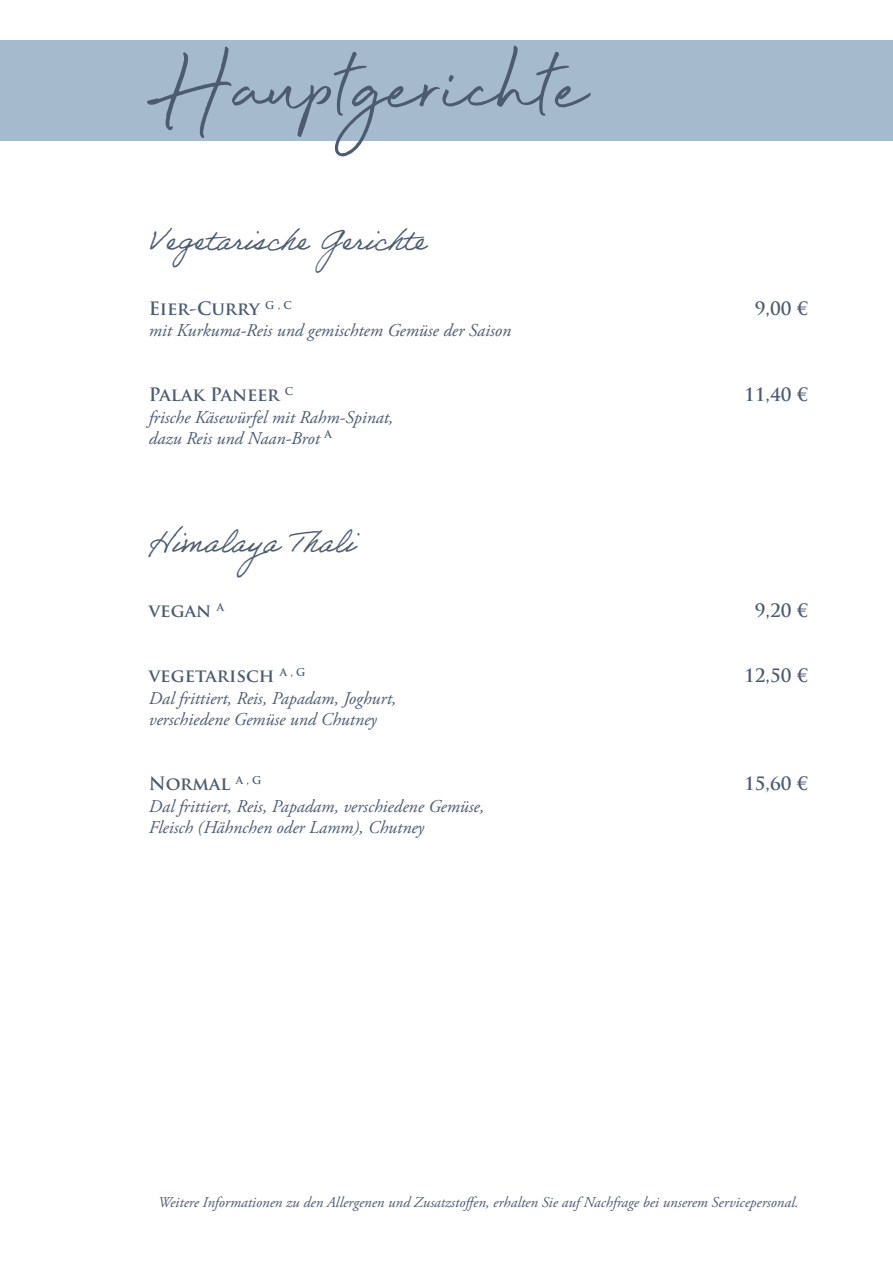
<style>
.page{position:relative;width:893px;height:1263px;background:#fff}
.page>*{position:absolute;margin:0;border:0;box-sizing:border-box;transform-origin:0 0}
.t1{font:108px "Beyond Infinity";color:#4d5b71}
.t2{font:30px "Adobe Handwriting Ernie";color:#4d5b71}
.t3{font:italic 18px "Adobe Garamond Pro";color:#4d5b71}
.t4{font:700 18px "Trajan Pro";color:#4d5b71}
.t5{font:700 18px "Trajan Pro";letter-spacing:-.02em;color:#4d5b71}
.t6{font:italic 15px "Adobe Garamond Pro";color:#4d5b71}
</style>
<div class="page">
<div style="left:0;top:40px;width:893px;height:101px;background:#a5bacd"></div>
<p class="t1" style="left:149px;top:31px;width:440px">Hauptgerichte</p>
<p class="t2" style="left:149px;top:222px;width:279px">Vegetarische Gerichte</p>
<p class="t5" style="left:149px;top:297px;width:145px">Eier-Curry <sup>G</sup> <sup>,</sup> <sup>C</sup></p>
<p class="t4" style="left:755px;top:297px;width:55px">9,00 €</p>
<p class="t3" style="left:149px;top:320px;width:364px">mit Kurkuma-Reis und gemischtem Gemüse der Saison</p>
<p class="t4" style="left:149px;top:383px;width:146px">Palak Paneer <sup>C</sup></p>
<p class="t4" style="left:744px;top:383px;width:65px">11,40 €</p>
<p class="t3" style="left:149px;top:406px;width:246px">frische Käsewürfel mit Rahm-Spinat,</p>
<p class="t3" style="left:149px;top:428px;width:184px">dazu Reis und Naan-Brot <sup>A</sup></p>
<p class="t2" style="left:149px;top:524px;width:207px">Himalaya Thali</p>
<p class="t4" style="left:149px;top:599px;width:77px">vegan <sup>A</sup></p>
<p class="t4" style="left:755px;top:599px;width:55px">9,20 €</p>
<p class="t4" style="left:149px;top:664px;width:158px">vegetarisch <sup>A</sup> <sup>,</sup> <sup>G</sup></p>
<p class="t4" style="left:744px;top:664px;width:65px">12,50 €</p>
<p class="t3" style="left:149px;top:687px;width:249px">Dal frittiert, Reis, Papadam, Joghurt,</p>
<p class="t3" style="left:149px;top:709px;width:229px">verschiedene Gemüse und Chutney</p>
<p class="t4" style="left:149px;top:772px;width:114px">Normal <sup>A</sup> <sup>,</sup> <sup>G</sup></p>
<p class="t4" style="left:744px;top:772px;width:65px">15,60 €</p>
<p class="t3" style="left:149px;top:795px;width:337px">Dal frittiert, Reis, Papadam, verschiedene Gemüse,</p>
<p class="t3" style="left:149px;top:817px;width:277px">Fleisch (Hähnchen oder Lamm), Chutney</p>
<p class="t6" style="left:158px;top:1193px;width:642px">Weitere Informationen zu den Allergenen und Zusatzstoffen, erhalten Sie auf Nachfrage bei unserem Servicepersonal.</p>
</div>
